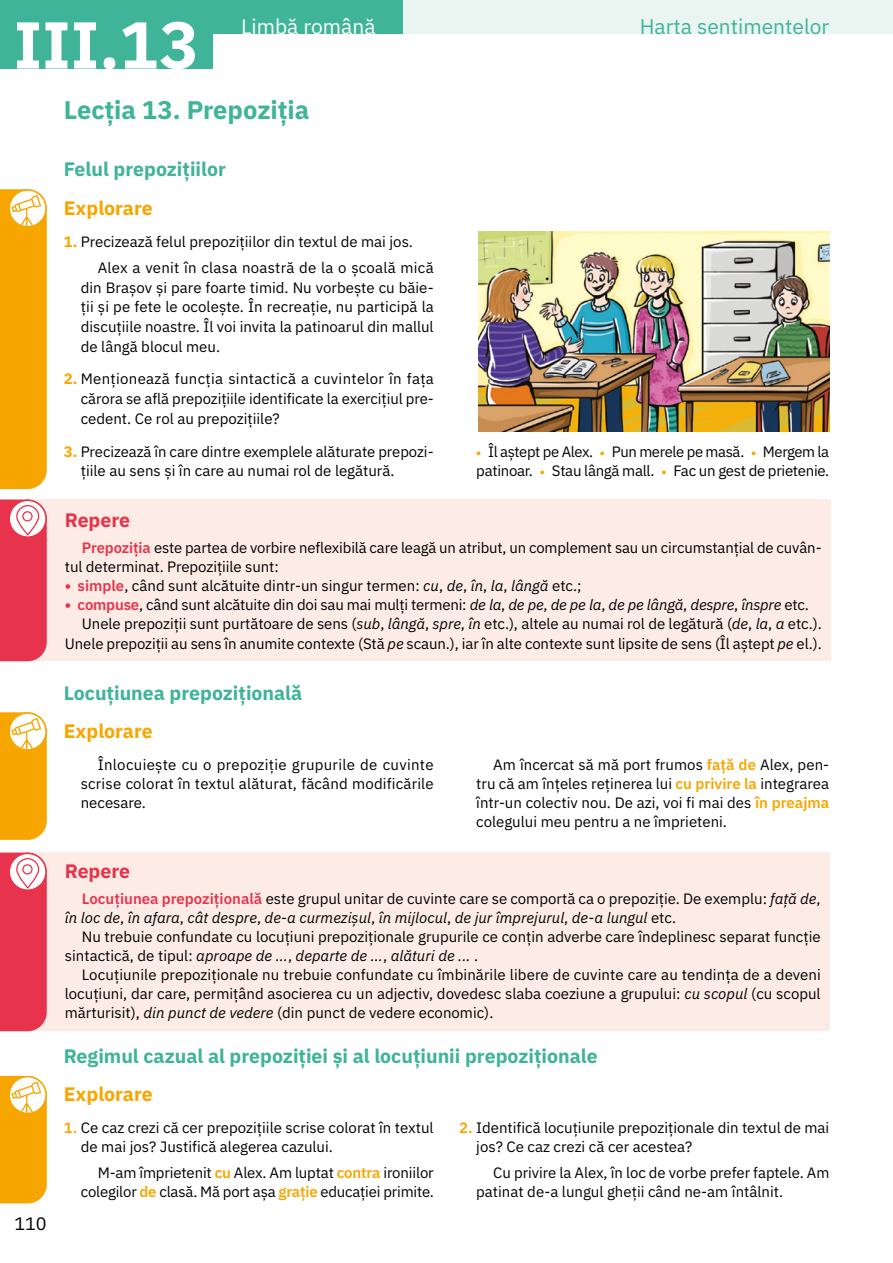
<style>
.page{position:relative;width:893px;height:1263px;background:#fff}
.page>*{position:absolute;margin:0;border:0;box-sizing:border-box;transform-origin:0 0}
.t1{font:700 66px "IBM Plex Sans";color:#fff}
._1-lectie-titlu{font:700 25.5px "IBM Plex Sans";color:#3fb498}
.tip_de_lectie{font:21px "IBM Plex Sans";color:#3fb498}
.t2{font:21px "IBM Plex Sans";color:#fff}
._1-lectie-subtitlu{font:700 19.5px "IBM Plex Sans";color:#3fb498}
._3-rubrica{font:700 19.5px "IBM Plex Sans";color:#f7a600}
._3-rubrica-2{font:700 19.5px "IBM Plex Sans";color:#e7344c}
.t3{font:18px "IBM Plex Sans";color:#000}
._4-text{font:15px/19.2px "IBM Plex Sans";color:#000}
._4-text-retras-split{font:15px/19.2px "IBM Plex Sans";letter-spacing:-.005em;color:#000;text-align:justify}
._4-text-2{font:italic 15px/19.2px "IBM Plex Sans";color:#000}
._4-text-retras-split-2{font:15px/19.2px "IBM Plex Sans";letter-spacing:-.025em;color:#000}
.s1{font-weight:700;color:#f7a600}
.s2{font-weight:700;font-size:12px;color:#f7a600}
.s3{font-weight:600;color:#e7344c}
.s4{font-weight:700;color:#e7344c}
.s5{font-style:italic}
.s6{font-weight:600;color:#f7a600}
.s7{font-weight:600;font-style:normal;color:#e7344c}
.s8{font-style:normal}
</style>
<div class="page">
<div style="left:213px;top:0;width:191px;height:34px;background:#3fb498"></div>
<div style="left:403px;top:0;width:490px;height:34px;background:#eaf5f1"></div>
<div style="left:0;top:0;width:213px;height:68px;background:#3fb498"></div>
<img style="left:478px;top:231px;width:351px;height:200px">
<svg style="left:0;top:189px;width:47px;height:300px"></svg>
<svg style="left:0;top:712px;width:47px;height:128px"></svg>
<svg style="left:0;top:1076px;width:47px;height:127px"></svg>
<div style="left:0;top:500px;width:830px;height:161px;background:#fdece5"></div>
<svg style="left:0;top:500px;width:47px;height:161px"></svg>
<div style="left:0;top:853px;width:829px;height:178px;background:#fdece5"></div>
<svg style="left:0;top:853px;width:47px;height:178px"></svg>
<h3 class="t2" style="left:241px;top:10px;width:136px">Limbă română</h3>
<p class="t1" style="left:14px;top:-7px;width:187px">III.13</p>
<p class="tip_de_lectie" style="left:640px;top:10px;width:191px">Harta sentimentelor</p>
<p class="_1-lectie-titlu" style="left:64px;top:90px;width:247px">Lecția 13. Prepoziţia</p>
<p class="_1-lectie-subtitlu" style="left:64px;top:154px;width:164px">Felul prepoziţiilor</p>
<p class="_3-rubrica" style="left:64px;top:192px;width:90px">Explorare</p>
<p class="_4-text" style="left:64px;top:230px;width:351px"><span class="s1">1.</span> Precizează felul prepoziţiilor din textul de mai jos.</p>
<p class="_4-text-retras-split" style="left:81px;top:256px;width:355px;line-height:19.8px;text-indent:17px">Alex a venit în clasa noastră de la o școală mică din Brașov și pare foarte timid. Nu vorbește cu băie&shy;ţii și pe fete le ocolește. În recreaţie, nu participă la discuţiile noastre. Îl voi invita la patinoarul din mallul de lângă blocul meu.</p>
<p class="_4-text" style="left:81px;top:368px;width:355px;line-height:19.8px;text-align:justify;text-indent:-17px"><span class="s1">2.</span> Menționează funcția sintactică a cuvintelor în fața cărora se află prepozițiile identificate la exercițiul pre&shy;cedent. Ce rol au prepozițiile?</p>
<p class="_4-text" style="left:81px;top:440px;width:354px;line-height:19.8px;text-indent:-17px"><span class="s1">3.</span> Precizează în care dintre exemplele alăturate prepozi&shy;ţiile au sens și în care au numai rol de legătură.</p>
<p class="_4-text-retras-split-2" style="left:476px;top:441px;width:354px"><span class="s2">•</span> Îl aștept pe Alex. <span class="s2">•</span> Pun merele pe masă. <span class="s2">•</span> Mergem la patinoar. <span class="s2">•</span> Stau lângă mall. <span class="s2">•</span> Fac un gest de prietenie.</p>
<p class="_3-rubrica-2" style="left:65px;top:505px;width:67px">Repere</p>
<p class="_4-text" style="left:65px;top:537px;width:758px;text-indent:17px"><span class="s3">Prepoziţia</span> este partea de vorbire neflexibilă care leagă un atribut, un complement sau un circumstanţial de cuvân&shy;tul determinat. Prepoziţiile sunt:</p>
<p class="_4-text" style="left:65px;top:575px;width:518px"><span class="s4">•</span> <span class="s3">simple</span>, când sunt alcătuite dintr-un singur termen: <span class="s5">cu</span>, <span class="s5">de</span>, <span class="s5">în</span>, <span class="s5">la</span>, <span class="s5">lângă</span> etc.;</p>
<p class="_4-text" style="left:65px;top:594px;width:745px"><span class="s4">•</span> <span class="s3">compuse</span>, când sunt alcătuite din doi sau mai mulţi termeni: <span class="s5">de la</span>, <span class="s5">de pe</span>, <span class="s5">de pe la</span>, <span class="s5">de pe lângă</span>, <span class="s5">despre</span>, <span class="s5">înspre</span> etc.</p>
<p class="_4-text-retras-split" style="left:65px;top:613px;width:758px;text-align:right">Unele prepoziţii sunt purtătoare de sens (<span class="s5">sub</span>, <span class="s5">lângă</span>, <span class="s5">spre</span>, <span class="s5">în</span> etc.), altele au numai rol de legătură (<span class="s5">de</span>, <span class="s5">la</span>, <span class="s5">a</span> etc.).<br>Unele prepoziţii au sens în anumite contexte (Stă <span class="s5">pe</span> scaun.), iar în alte contexte sunt lipsite de sens (Îl aștept <span class="s5">pe</span> el.).</p>
<p class="_1-lectie-subtitlu" style="left:64px;top:677px;width:240px">Locuţiunea prepoziţională</p>
<p class="_3-rubrica" style="left:64px;top:715px;width:90px">Explorare</p>
<p class="_4-text-retras-split" style="left:81px;top:753px;width:354px;text-indent:17px">Înlocuiește cu o prepoziţie grupurile de cuvinte scrise colorat în textul alăturat, făcând modificările necesare.</p>
<p class="_4-text-retras-split" style="left:476px;top:753px;width:354px;text-indent:17px">Am încercat să mă port frumos <span class="s6">faţă de</span> Alex, pen&shy;tru că am înţeles reţinerea lui <span class="s6">cu privire la</span> integrarea într-un colectiv nou. De azi, voi fi mai des <span class="s6">în preajma </span>colegului meu pentru a ne împrieteni.</p>
<p class="_3-rubrica-2" style="left:65px;top:856px;width:67px">Repere</p>
<p class="_4-text-2" style="left:65px;top:887px;width:757px;text-indent:17px"><span class="s7">Locuţiunea prepoziţională</span> <span class="s8">este grupul unitar de cuvinte care se comportă ca o prepoziție. De exemplu:</span> față de<span class="s8">, </span>în loc de<span class="s8">,</span> în afara<span class="s8">,</span> cât despre<span class="s8">,</span> de-a curmezișul<span class="s8">,</span> în mijlocul<span class="s8">,</span> de jur împrejurul<span class="s8">,</span> de-a lungul <span class="s8">etc.</span></p>
<p class="_4-text" style="left:65px;top:926px;width:757px;text-indent:17px">Nu trebuie confundate cu locuţiuni prepoziţionale grupurile ce conţin adverbe care îndeplinesc separat funcţie sintactică, de tipul: <span class="s5">aproape de ...</span>, <span class="s5">departe de ...</span>, <span class="s5">alături de ...</span> .</p>
<p class="_4-text" style="left:65px;top:964px;width:758px;text-align:justify;text-indent:17px">Locuţiunile prepoziţionale nu trebuie confundate cu îmbinările libere de cuvinte care au tendinţa de a deveni locuţiuni, dar care, permiţând asocierea cu un adjectiv, dovedesc slaba coeziune a grupului: <span class="s5">cu scopul</span> (cu scopul mărturisit), <span class="s5">din punct de vedere</span> (din punct de vedere economic).</p>
<p class="t3" style="left:14px;top:1210px;width:34px">110</p>
<p class="_1-lectie-subtitlu" style="left:64px;top:1041px;width:535px">Regimul cazual al prepoziţiei și al locuţiunii prepoziţionale</p>
<p class="_3-rubrica" style="left:64px;top:1079px;width:90px">Explorare</p>
<p class="_4-text" style="left:81px;top:1117px;width:354px;text-indent:-17px"><span class="s6">1.</span> Ce caz crezi că cer prepoziţiile scrise colorat în textul de mai jos? Justifică alegerea cazului.</p>
<p class="_4-text-retras-split" style="left:81px;top:1162px;width:354px;text-align:right">M-am împrietenit <span class="s6">cu</span> Alex. Am luptat <span class="s6">contra</span> ironiilor colegilor <span class="s6">de</span> clasă. Mă port așa <span class="s6">grație</span> educației primite.</p>
<p class="_4-text" style="left:476px;top:1117px;width:354px;text-indent:-17px"><span class="s6">2.</span> Identifică locuțiunile prepoziționale din textul de mai jos? Ce caz crezi că cer acestea?</p>
<p class="_4-text-retras-split" style="left:476px;top:1162px;width:355px;text-indent:17px">Cu privire la Alex, în loc de vorbe prefer faptele. Am patinat de-a lungul gheții când ne-am întâlnit.</p>
</div>
